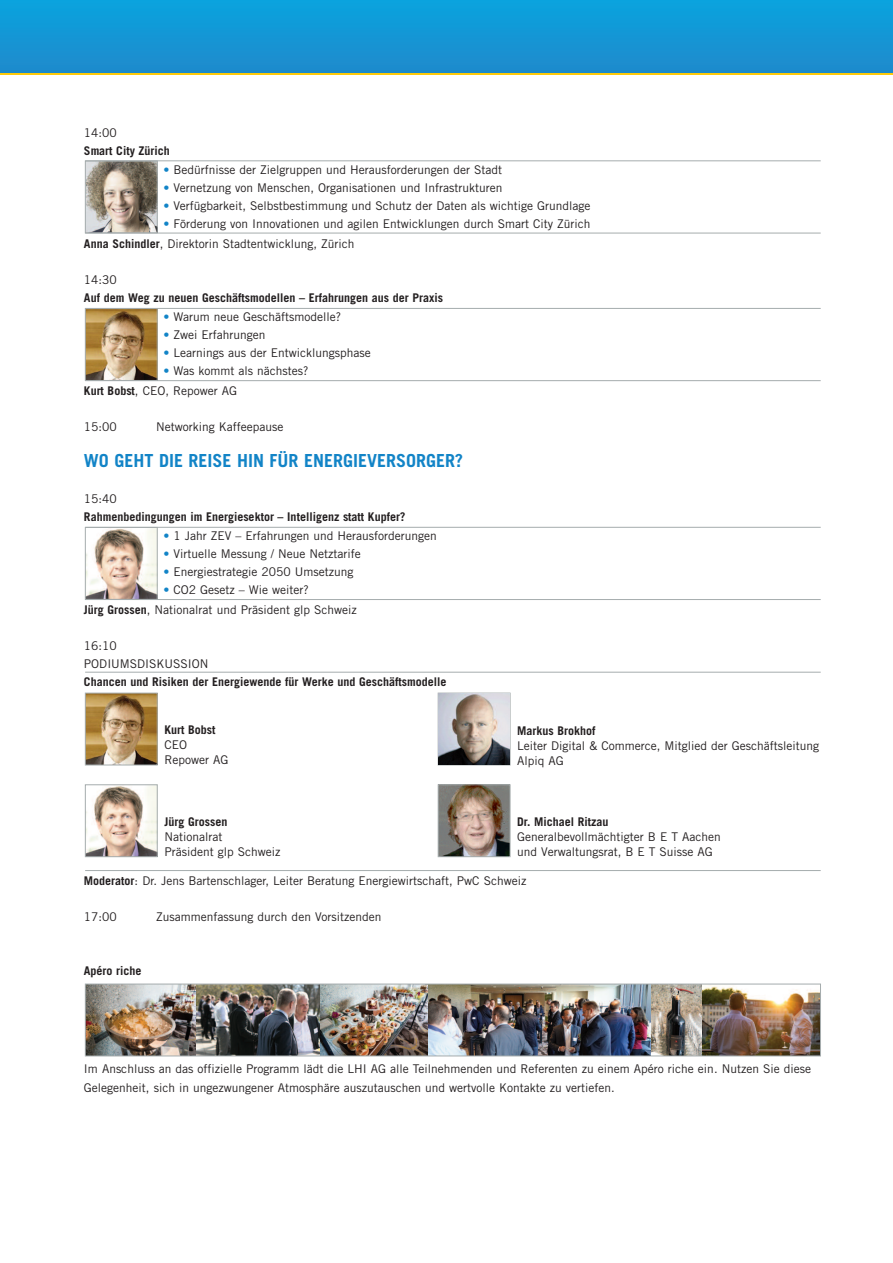
<style>
.page{position:relative;width:893px;height:1263px;background:#fff}
.page>*{position:absolute;margin:0;border:0;box-sizing:border-box;transform-origin:0 0}
.t1{font:700 18px "Trade Gothic";color:#1284c7}
.t2{font:12px/19.5px "Trade Gothic";color:#231f20}
.t3{font:700 12px "Trade Gothic";color:#231f20}
.s1{color:#1284c7}
.s2{font-weight:700}
</style>
<div class="page">
<div style="left:0;top:39px;width:893px;height:36px;background:linear-gradient(to right,#feca0a,#feca0a)"></div>
<img style="left:87px;top:986px;width:732px;height:68px">
<div style="left:85px;top:984px;width:736px;height:72px;border:1px solid #a5acad"></div>
<img style="left:87px;top:163px;width:68px;height:68px">
<div style="left:85px;top:161px;width:72px;height:72px;border:1px solid #a5acad"></div>
<hr style="left:85px;top:161px;width:736px;height:1px;background:#a5acad">
<hr style="left:85px;top:233px;width:736px;height:1px;background:#a5acad">
<img style="left:87px;top:310px;width:68px;height:69px">
<div style="left:85px;top:308px;width:72px;height:73px;border:1px solid #a5acad"></div>
<hr style="left:85px;top:308px;width:736px;height:1px;background:#a5acad">
<hr style="left:85px;top:380px;width:736px;height:1px;background:#a5acad">
<img style="left:87px;top:529px;width:68px;height:68px">
<div style="left:85px;top:527px;width:72px;height:72px;border:1px solid #a5acad"></div>
<hr style="left:85px;top:527px;width:736px;height:1px;background:#a5acad">
<hr style="left:85px;top:599px;width:736px;height:1px;background:#a5acad">
<hr style="left:85px;top:672px;width:736px;height:1px;background:#a5acad">
<img style="left:87px;top:786px;width:68px;height:69px">
<div style="left:85px;top:784px;width:72px;height:73px;border:1px solid #a5acad"></div>
<img style="left:87px;top:695px;width:68px;height:68px">
<div style="left:85px;top:693px;width:72px;height:72px;border:1px solid #a5acad"></div>
<img style="left:438px;top:693px;width:72px;height:72px">
<hr style="left:85px;top:870px;width:736px;height:1px;background:#a5acad">
<img style="left:440px;top:786px;width:68px;height:69px">
<div style="left:438px;top:784px;width:72px;height:73px;border:1px solid #a5acad"></div>
<div style="left:0;top:0;width:893px;height:72px;background:#1496d5"></div>
<p class="t2" style="left:84px;top:123px;width:34px">14:00</p>
<p class="t3" style="left:84px;top:143px;width:87px">Smart City Zürich</p>
<p class="t2" style="left:163px;top:160px;width:340px"><span class="s1">•</span> Bedürfnisse der Zielgruppen und Herausforderungen der Stadt</p>
<p class="t2" style="left:163px;top:178px;width:340px"><span class="s1">•</span> Vernetzung von Menschen, Organisationen und Infrastrukturen</p>
<p class="t2" style="left:163px;top:196px;width:428px"><span class="s1">•</span> Verfügbarkeit, Selbstbestimmung und Schutz der Daten als wichtige Grundlage</p>
<p class="t2" style="left:84px;top:214px;width:508px;text-indent:79px"><span class="s1">•</span> Förderung von Innovationen und agilen Entwicklungen durch Smart City Zürich<br><span class="s2">Anna Schindler</span>, Direktorin Stadtentwicklung, Zürich</p>
<p class="t2" style="left:84px;top:270px;width:34px">14:30</p>
<p class="t3" style="left:84px;top:290px;width:361px">Auf dem Weg zu neuen Geschäftsmodellen – Erfahrungen aus der Praxis</p>
<p class="t2" style="left:163px;top:307px;width:179px"><span class="s1">•</span> Warum neue Geschäftsmodelle?</p>
<p class="t2" style="left:163px;top:325px;width:104px"><span class="s1">•</span> Zwei Erfahrungen</p>
<p class="t2" style="left:163px;top:343px;width:209px"><span class="s1">•</span> Learnings aus der Entwicklungsphase</p>
<p class="t2" style="left:84px;top:361px;width:226px;text-indent:79px"><span class="s1">•</span> Was kommt als nächstes?<br><span class="s2">Kurt Bobst</span>, CEO, Repower AG</p>
<p class="t2" style="left:84px;top:417px;width:34px">15:00</p>
<p class="t2" style="left:156px;top:417px;width:129px">Networking Kaffeepause</p>
<h1 class="t1" style="left:84px;top:449px;width:381px">WO GEHT DIE REISE HIN FÜR ENERGIEVERSORGER?</h1>
<p class="t2" style="left:84px;top:489px;width:34px">15:40</p>
<p class="t3" style="left:84px;top:509px;width:323px">Rahmenbedingungen im Energiesektor – Intelligenz statt Kupfer?</p>
<p class="t2" style="left:163px;top:526px;width:275px"><span class="s1">•</span> 1 Jahr ZEV – Erfahrungen und Herausforderungen</p>
<p class="t2" style="left:163px;top:544px;width:199px"><span class="s1">•</span> Virtuelle Messung / Neue Netztarife</p>
<p class="t2" style="left:163px;top:562px;width:192px"><span class="s1">•</span> Energiestrategie 2050 Umsetzung</p>
<p class="t2" style="left:84px;top:580px;width:274px;text-indent:79px"><span class="s1">•</span> CO2 Gesetz – Wie weiter?<br><span class="s2">Jürg Grossen</span>, Nationalrat und Präsident glp Schweiz</p>
<p class="t2" style="left:84px;top:636px;width:126px;line-height:18px">16:10<br>PODIUMSDISKUSSION</p>
<p class="t3" style="left:84px;top:674px;width:364px">Chancen und Risiken der Energiewende für Werke und Geschäftsmodelle</p>
<p class="t3" style="left:164px;top:723px;width:52px">Kurt Bobst</p>
<p class="t2" style="left:164px;top:737px;width:66px;line-height:15px">CEO<br>Repower AG</p>
<p class="t3" style="left:164px;top:815px;width:64px">Jürg Grossen</p>
<p class="t2" style="left:164px;top:829px;width:118px;line-height:15px">Nationalrat<br>Präsident glp Schweiz</p>
<p class="t3" style="left:517px;top:723px;width:80px">Markus Brokhof</p>
<p class="t2" style="left:517px;top:738px;width:303px;line-height:15px">Leiter Digital &amp; Commerce, Mitglied der Geschäftsleitung<br>Alpiq AG</p>
<p class="t3" style="left:517px;top:815px;width:93px">Dr. Michael Ritzau</p>
<p class="t2" style="left:517px;top:829px;width:205px;line-height:15px">Generalbevollmächtigter B E T Aachen und Verwaltungsrat, B E T Suisse AG</p>
<p class="t2" style="left:84px;top:871px;width:444px"><span class="s2">Moderator</span>: Dr. Jens Bartenschlager, Leiter Beratung Energiewirtschaft, PwC Schweiz</p>
<p class="t2" style="left:84px;top:907px;width:34px">17:00</p>
<p class="t2" style="left:156px;top:907px;width:227px">Zusammenfassung durch den Vorsitzenden</p>
<p class="t3" style="left:84px;top:964px;width:59px">Apéro riche</p>
<p class="t2" style="left:84px;top:1059px;width:729px">Im Anschluss an das offizielle Programm lädt die LHI AG alle Teilnehmenden und Referenten zu einem Apéro riche ein. Nutzen Sie diese<br>Gelegenheit, sich in ungezwungener Atmosphäre auszutauschen und wertvolle Kontakte zu vertiefen.</p>
</div>
